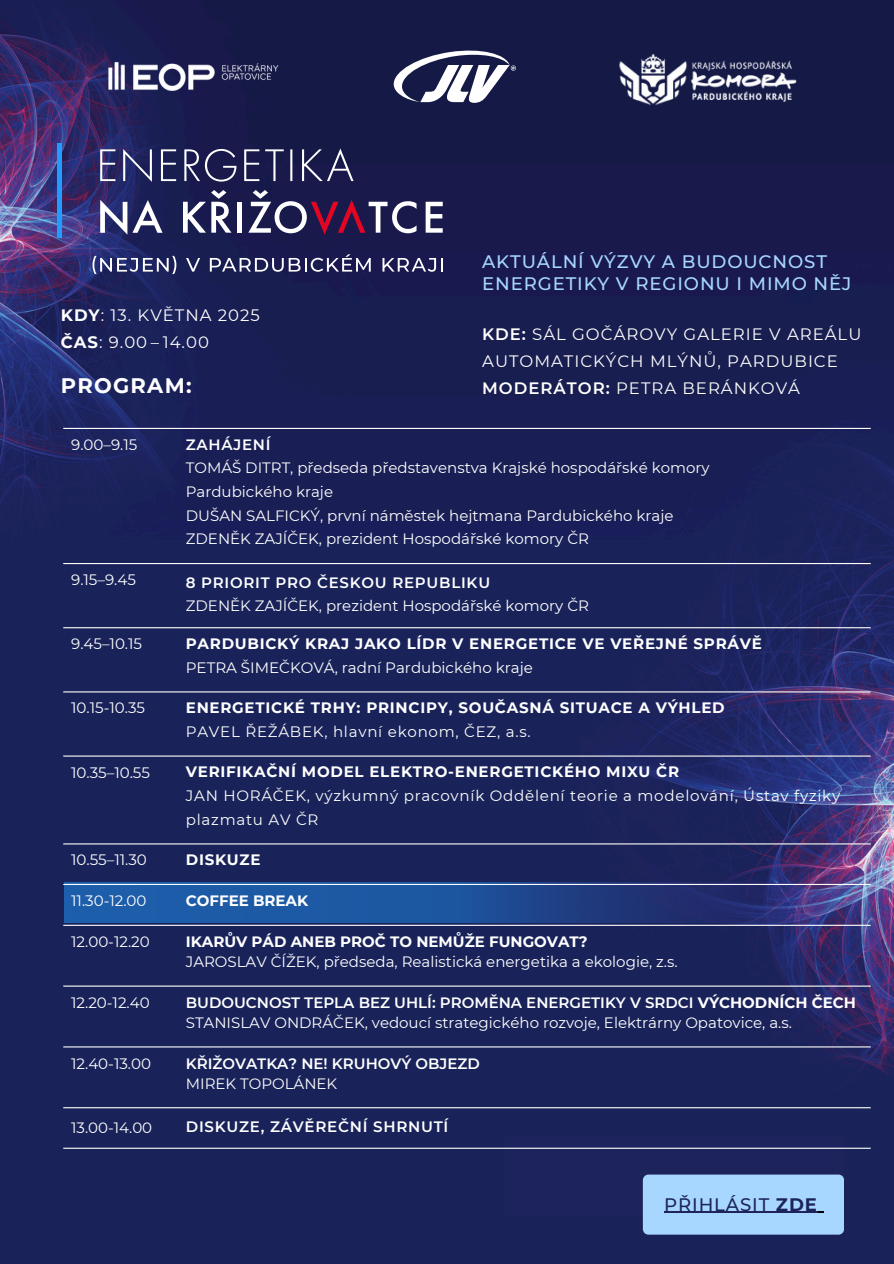
<style>
.page{position:relative;width:894px;height:1264px;background:#fff}
.page>*{position:absolute;margin:0;border:0;box-sizing:border-box;transform-origin:0 0}
.t1{font:700 21px "Montserrat";letter-spacing:.06em;color:#fff}
.t2{font:500 18px/22.5px "Montserrat";letter-spacing:.05em;color:#a7d7ff}
.t3{font:500 18px "Montserrat";letter-spacing:.05em;color:#1d245d}
.t4{font:16.5px/27px "Montserrat";letter-spacing:.06em;color:#fff}
.t5{font:15px/23.7px "Montserrat";color:#fff}
.t6{font:700 15px "Montserrat";letter-spacing:.05em;color:#fff}
.t7{font:15px/23.7px "Montserrat";letter-spacing:.05em;color:#fff}
.t8{font:600 15px "Montserrat";color:#fff}
.t9{font:600 15px "Montserrat";letter-spacing:.05em;color:#fff}
.t10{font:700 15px "Montserrat";color:#fff}
.s1{font-weight:700}
.s2{font-weight:600}
</style>
<div class="page">
<img style="left:0;top:0;width:893px;height:1263px">
<svg style="left:65px;top:882px;width:781px;height:40px;background:#214a92"></svg>
<div style="left:505px;top:1136px;width:338px;height:80px;background:#1d245d"></div>
<hr style="left:63px;top:428px;width:807px;height:1px;background:#fff">
<hr style="left:63px;top:563px;width:807px;height:1px;background:#fff">
<hr style="left:63px;top:627px;width:807px;height:1px;background:#fff">
<hr style="left:63px;top:691px;width:807px;height:1px;background:#fff">
<hr style="left:63px;top:755px;width:807px;height:1px;background:#fff">
<hr style="left:63px;top:843px;width:807px;height:1px;background:#fff">
<hr style="left:63px;top:883px;width:807px;height:2px;background:#fff">
<hr style="left:63px;top:924px;width:807px;height:1px;background:#fff">
<hr style="left:63px;top:985px;width:807px;height:1px;background:#fff">
<hr style="left:63px;top:1046px;width:807px;height:1px;background:#fff">
<hr style="left:63px;top:1107px;width:807px;height:1px;background:#fff">
<hr style="left:63px;top:1147px;width:807px;height:1px;background:#fff">
<div style="left:642px;top:1174px;width:201px;height:60px;background:#a7d7ff"></div>
<img style="left:611px;top:45px;width:193px;height:69px">
<div style="left:57px;top:143px;width:5px;height:94px;background:#229cff"></div>
<svg style="left:100px;top:200px;width:62px;height:35px"></svg>
<svg style="left:183px;top:190px;width:48px;height:43px"></svg>
<div style="left:237px;top:202px;width:5px;height:31px;background:#fff"></div>
<svg style="left:248px;top:190px;width:168px;height:45px;background:#4c3d65"></svg>
<svg style="left:425px;top:202px;width:17px;height:31px"></svg>
<svg style="left:100px;top:148px;width:253px;height:34px;background:#41426d"></svg>
<svg style="left:92px;top:256px;width:84px;height:18px"></svg>
<svg style="left:186px;top:258px;width:14px;height:13px"></svg>
<svg style="left:210px;top:254px;width:160px;height:18px;background:#51527a"></svg>
<svg style="left:382px;top:258px;width:61px;height:14px"></svg>
<svg style="left:393px;top:48px;width:123px;height:55px"></svg>
<img style="left:89px;top:45px;width:209px;height:64px">
<p class="t4" style="left:61px;top:301px;width:200px"><span class="s1">KDY</span>: 13. KVĚTNA 2025</p>
<p class="t4" style="left:61px;top:328px;width:150px"><span class="s1">ČAS</span>: 9.00 – 14.00</p>
<p class="t1" style="left:61px;top:372px;width:132px">PROGRAM:</p>
<p class="t2" style="left:482px;top:250px;width:370px">AKTUÁLNÍ VÝZVY A BUDOUCNOST<br>ENERGETIKY V REGIONU I MIMO NĚJ</p>
<p class="t4" style="left:482px;top:320px;width:380px"><span class="s2">KDE:</span> SÁL GOČÁROVY GALERIE V AREÁLU<br>AUTOMATICKÝCH MLÝNŮ, PARDUBICE</p>
<p class="t4" style="left:482px;top:374px;width:319px"><span class="s2">MODERÁTOR:</span> PETRA BERÁNKOVÁ</p>
<p class="t5" style="left:71px;top:433px;width:68px">9.00–9.15</p>
<p class="t9" style="left:186px;top:435px;width:86px">ZAHÁJENÍ</p>
<p class="t5" style="left:186px;top:456px;width:525px">TOMÁŠ DITRT, předseda představenstva Krajské hospodářské komory<br>Pardubického kraje</p>
<p class="t5" style="left:186px;top:503px;width:489px">DUŠAN SALFICKÝ, první náměstek hejtmana Pardubického kraje</p>
<p class="t5" style="left:186px;top:527px;width:404px">ZDENĚK ZAJÍČEK, prezident Hospodářské komory ČR</p>
<p class="t5" style="left:71px;top:568px;width:66px">9.15–9.45</p>
<h1 class="t9" style="left:186px;top:573px;width:306px">8 PRIORIT PRO ČESKOU REPUBLIKU</h1>
<h2 class="t5" style="left:186px;top:594px;width:404px">ZDENĚK ZAJÍČEK, prezident Hospodářské komory ČR</h2>
<p class="t5" style="left:71px;top:632px;width:72px">9.45–10.15</p>
<p class="t6" style="left:186px;top:634px;width:577px">PARDUBICKÝ KRAJ JAKO LÍDR V ENERGETICE VE VEŘEJNÉ SPRÁVĚ</p>
<p class="t5" style="left:186px;top:655px;width:348px">PETRA ŠIMEČKOVÁ, radní Pardubického kraje</p>
<p class="t5" style="left:71px;top:696px;width:75px">10.15-10.35</p>
<p class="t6" style="left:186px;top:698px;width:540px">ENERGETICKÉ TRHY: PRINCIPY, SOUČASNÁ SITUACE A VÝHLED</p>
<p class="t7" style="left:186px;top:719px;width:346px">PAVEL ŘEŽÁBEK, hlavní ekonom, ČEZ, a.s.</p>
<p class="t5" style="left:71px;top:760px;width:80px">10.35–10.55</p>
<p class="t6" style="left:186px;top:762px;width:494px">VERIFIKAČNÍ MODEL ELEKTRO-ENERGETICKÉHO MIXU ČR</p>
<p class="t7" style="left:186px;top:783px;width:655px">JAN HORÁČEK, výzkumný pracovník Oddělení teorie a modelování, Ústav fyziky plazmatu AV ČR</p>
<p class="t5" style="left:71px;top:848px;width:77px">10.55–11.30</p>
<p class="t6" style="left:186px;top:850px;width:76px">DISKUZE</p>
<p class="t5" style="left:71px;top:888px;width:77px">11.30-12.00</p>
<p class="t10" style="left:186px;top:891px;width:124px">COFFEE BREAK</p>
<p class="t5" style="left:71px;top:929px;width:80px">12.00-12.20</p>
<p class="t10" style="left:186px;top:932px;width:403px">IKARŮV PÁD ANEB PROČ TO NEMŮŽE FUNGOVAT?</p>
<p class="t5" style="left:186px;top:949px;width:493px">JAROSLAV ČÍŽEK, předseda, Realistická energetika a ekologie, z.s.</p>
<p class="t5" style="left:71px;top:990px;width:80px">12.20-12.40</p>
<p class="t8" style="left:186px;top:993px;width:671px">BUDOUCNOST TEPLA BEZ UHLÍ: PROMĚNA ENERGETIKY V SRDCI <span class="s1">VÝCHODNÍCH ČECH</span></p>
<p class="t5" style="left:186px;top:1010px;width:607px">STANISLAV ONDRÁČEK, vedoucí strategického rozvoje, Elektrárny Opatovice, a.s.</p>
<p class="t5" style="left:71px;top:1051px;width:81px">12.40-13.00</p>
<p class="t8" style="left:186px;top:1053px;width:295px">KŘIŽOVATKA? NE! KRUHOVÝ OBJEZD</p>
<p class="t5" style="left:186px;top:1071px;width:153px">MIREK TOPOLÁNEK</p>
<p class="t5" style="left:71px;top:1115px;width:83px">13.00-14.00</p>
<p class="t9" style="left:186px;top:1117px;width:264px">DISKUZE, ZÁVĚREČNÍ SHRNUTÍ</p>
<p class="t3" style="left:664px;top:1193px;width:154px">PŘIHLÁSIT <span class="s1">ZDE</span></p>
</div>
